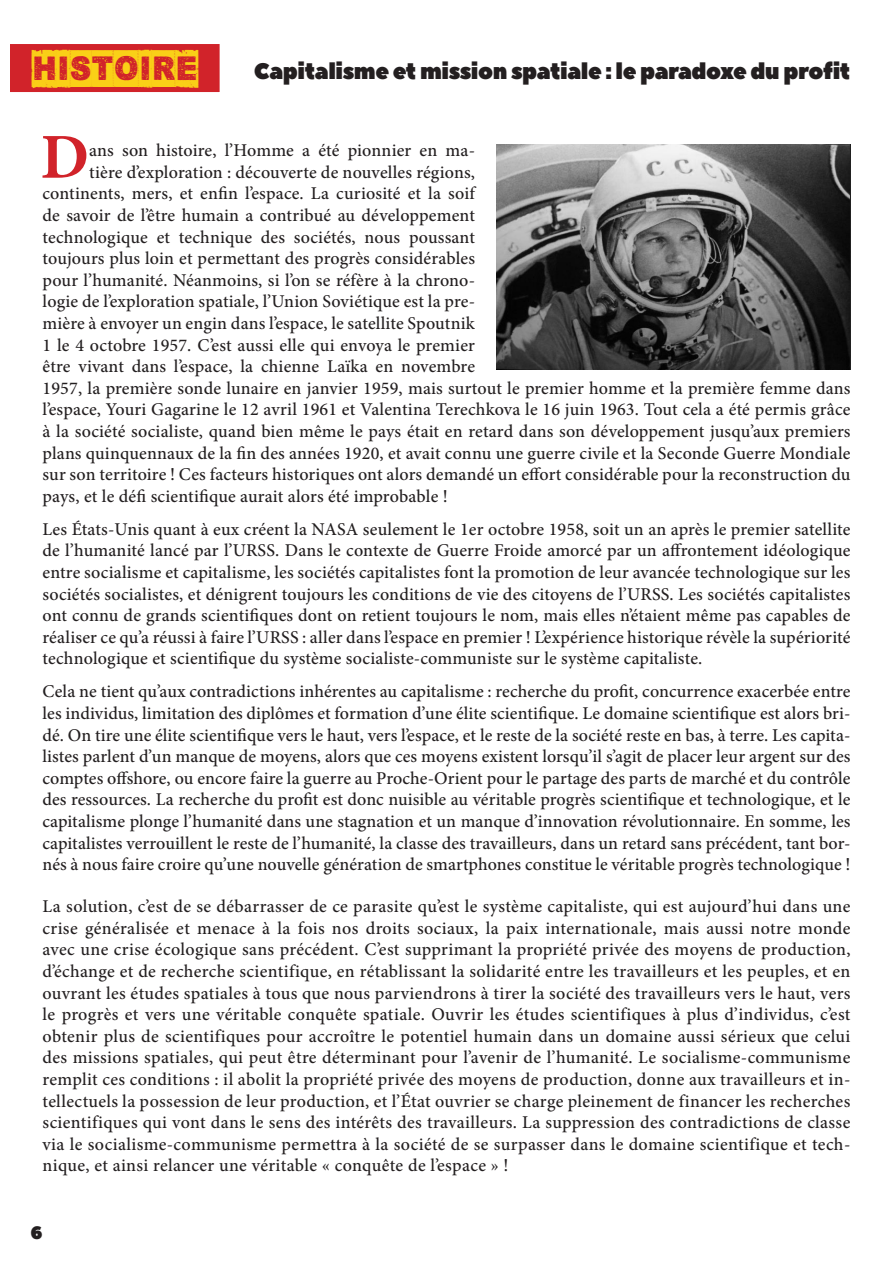
<style>
.page{position:relative;width:893px;height:1263px;background:#fff}
.page>*{position:absolute;margin:0;border:0;box-sizing:border-box;transform-origin:0 0}
.t1{font:700 64.05px "Minion Pro";color:#d1232a}
.t2{font:33px "Corner Dark";color:#fad017}
.t3{font:22.5px "Peace Sans";letter-spacing:-.02em;color:#231f20}
.t4{font:500 18px/21.6px "Minion Pro";letter-spacing:.01em;color:#231f20;text-align:justify}
.t5{font:18px "Peace Sans";color:#231f20}
</style>
<div class="page">
<div style="left:9px;top:43px;width:212px;height:51px;background:#d1232a;border:2px solid #fff"></div>
<img style="left:496px;top:145px;width:354px;height:224px">
<p class="t2" style="left:32px;top:48px;width:167px">HISTOIRE</p>
<p class="t3" style="left:254px;top:56px;width:598px">Capitalisme et mission spatiale : le paradoxe du profit</p>
<p class="t1" style="left:40px;top:112px;width:50px">D</p>
<p class="t4" style="left:89px;top:140px;width:387px">ans son histoire, l’Homme a été pionnier en ma-</p>
<p class="t4" style="left:89px;top:161px;width:387px">tière d’exploration : découverte de nouvelles régions,</p>
<p class="t4" style="left:43px;top:183px;width:434px">continents, mers, et enfin l’espace. La curiosité et la soif</p>
<p class="t4" style="left:43px;top:204px;width:434px">de savoir de l’être humain a contribué au développement</p>
<p class="t4" style="left:43px;top:226px;width:434px">technologique et technique des sociétés, nous poussant</p>
<p class="t4" style="left:43px;top:248px;width:434px">toujours plus loin et permettant des progrès considérables</p>
<p class="t4" style="left:43px;top:269px;width:434px">pour l’humanité. Néanmoins, si l’on se réfère à la chrono-</p>
<p class="t4" style="left:43px;top:291px;width:434px">logie de l’exploration spatiale, l’Union Soviétique est la pre-</p>
<p class="t4" style="left:43px;top:312px;width:434px">mière à envoyer un engin dans l’espace, le satellite Spoutnik</p>
<p class="t4" style="left:43px;top:334px;width:434px">1 le 4 octobre 1957. C’est aussi elle qui envoya le premier</p>
<p class="t4" style="left:43px;top:356px;width:434px">être vivant dans l’espace, la chienne Laïka en novembre</p>
<p class="t4" style="left:43px;top:377px;width:809px">1957, la première sonde lunaire en janvier 1959, mais surtout le premier homme et la première femme dans</p>
<p class="t4" style="left:43px;top:399px;width:809px">l’espace, Youri Gagarine le 12 avril 1961 et Valentina Terechkova le 16 juin 1963. Tout cela a été permis grâce</p>
<p class="t4" style="left:43px;top:420px;width:809px">à la société socialiste, quand bien même le pays était en retard dans son développement jusqu’aux premiers</p>
<p class="t4" style="left:43px;top:442px;width:809px">plans quinquennaux de la fin des années 1920, et avait connu une guerre civile et la Seconde Guerre Mondiale</p>
<p class="t4" style="left:43px;top:464px;width:809px">sur son territoire ! Ces facteurs historiques ont alors demandé un effort considérable pour la reconstruction du</p>
<p class="t4" style="left:43px;top:485px;width:407px">pays, et le défi scientifique aurait alors été improbable !</p>
<p class="t4" style="left:43px;top:518px;width:809px">Les États-Unis quant à eux créent la NASA seulement le 1er octobre 1958, soit un an après le premier satellite de l’humanité lancé par l’URSS. Dans le contexte de Guerre Froide amorcé par un affrontement idéologique entre socialisme et capitalisme, les sociétés capitalistes font la promotion de leur avancée technologique sur les sociétés socialistes, et dénigrent toujours les conditions de vie des citoyens de l’URSS. Les sociétés capitalistes ont connu de grands scientifiques dont on retient toujours le nom, mais elles n’étaient même pas capables de réaliser ce qu’a réussi à faire l’URSS : aller dans l’espace en premier ! L’expérience historique révèle la supériorité technologique et scientifique du système socialiste-communiste sur le système capitaliste.</p>
<p class="t4" style="left:43px;top:681px;width:809px">Cela ne tient qu’aux contradictions inhérentes au capitalisme : recherche du profit, concurrence exacerbée entre les individus, limitation des diplômes et formation d’une élite scientifique. Le domaine scientifique est alors bri&shy;dé. On tire une élite scientifique vers le haut, vers l’espace, et le reste de la société reste en bas, à terre. Les capita&shy;listes parlent d’un manque de moyens, alors que ces moyens existent lorsqu’il s’agit de placer leur argent sur des comptes offshore, ou encore faire la guerre au Proche-Orient pour le partage des parts de marché et du contrôle des ressources. La recherche du profit est donc nuisible au véritable progrès scientifique et technologique, et le capitalisme plonge l’humanité dans une stagnation et un manque d’innovation révolutionnaire. En somme, les capitalistes verrouillent le reste de l’humanité, la classe des travailleurs, dans un retard sans précédent, tant bor&shy;nés à nous faire croire qu’une nouvelle génération de smartphones constitue le véritable progrès technologique !</p>
<p class="t4" style="left:43px;top:896px;width:809px">La solution, c’est de se débarrasser de ce parasite qu’est le système capitaliste, qui est aujourd’hui dans une crise généralisée et menace à la fois nos droits sociaux, la paix internationale, mais aussi notre monde avec une crise écologique sans précédent. C’est supprimant la propriété privée des moyens de production, d’échange et de recherche scientifique, en rétablissant la solidarité entre les travailleurs et les peuples, et en ouvrant les études spatiales à tous que nous parviendrons à tirer la société des travailleurs vers le haut, vers le progrès et vers une véritable conquête spatiale. Ouvrir les études scientifiques à plus d’individus, c’est obtenir plus de scientifiques pour accroître le potentiel humain dans un domaine aussi sérieux que celui des missions spatiales, qui peut être déterminant pour l’avenir de l’humanité. Le socialisme-communisme remplit ces conditions : il abolit la propriété privée des moyens de production, donne aux travailleurs et in&shy;tellectuels la possession de leur production, et l’État ouvrier se charge pleinement de financer les recherches scientifiques qui vont dans le sens des intérêts des travailleurs. La suppression des contradictions de classe via le socialisme-communisme permettra à la société de se surpasser dans le domaine scientifique et tech&shy;nique, et ainsi relancer une véritable « conquête de l’espace » !</p>
<p class="t5" style="left:30px;top:1220px;width:14px">6</p>
</div>
